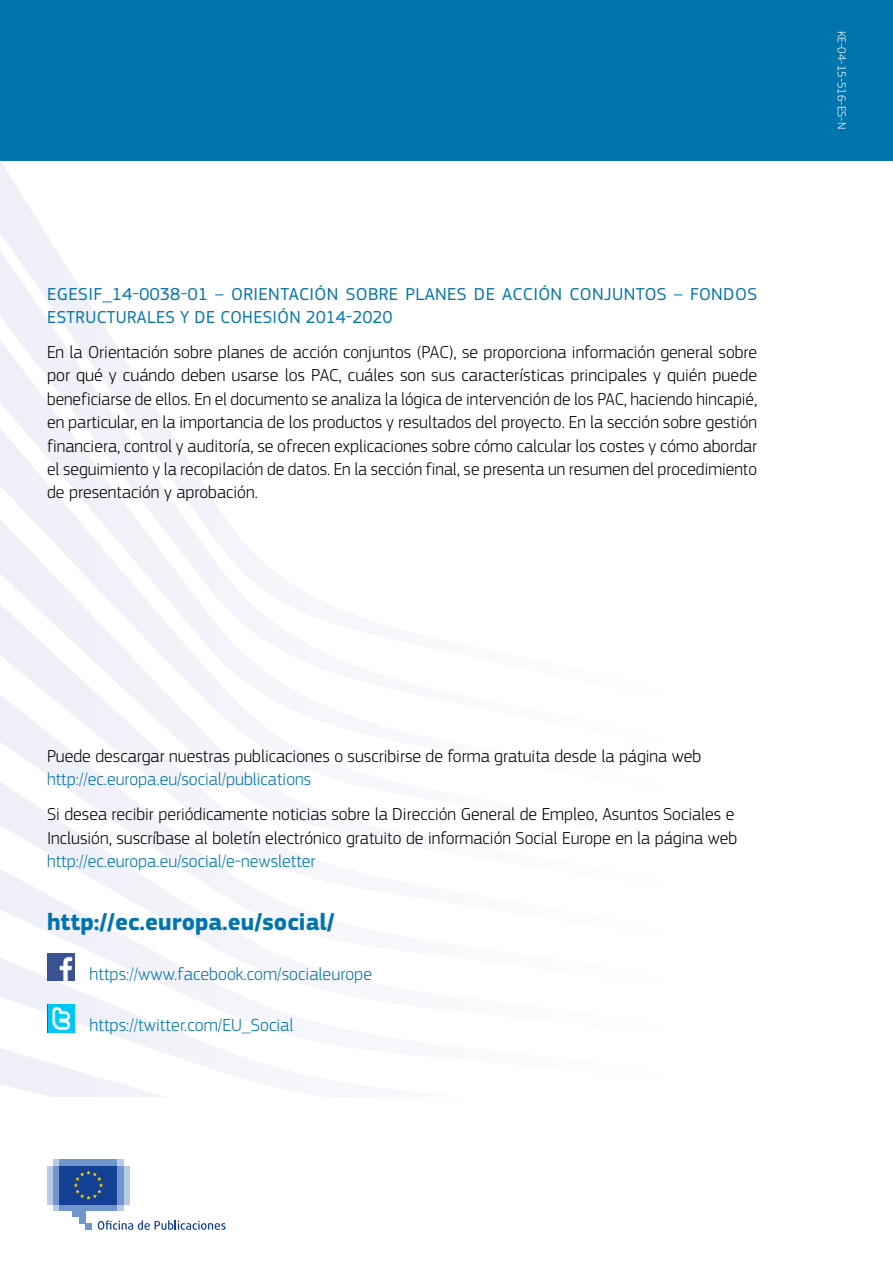
<style>
.page{position:relative;width:893px;height:1263px;background:#fff}
.page>*{position:absolute;margin:0;border:0;box-sizing:border-box;transform-origin:0 0}
.Link_Bold_Purple{font:700 24.3px "EC Square Sans Pro";color:#0074ae}
.Link_Bold_Purple-2{font:300 18.15px "EC Square Sans Pro";color:#0074ae}
._4th_Cover{font:300 18px/23.4px "EC Square Sans Pro";color:#000}
.t1{font:18px/23.4px "EC Square Sans Pro";letter-spacing:.02em;color:#0074ac}
.t2{font:300 12px "EC Square Sans Pro";color:#fff}
.s1{color:#0074ae}
</style>
<div class="page">
<div style="left:0;top:0;width:893px;height:160px;background:#0074ac"></div>
<svg style="left:30px;top:842px;width:230px;height:10px;fill:#f4f5fa"></svg>
<svg style="left:0;top:852px;width:260px;height:92px"></svg>
<svg style="left:0;top:944px;width:260px;height:94px"></svg>
<svg style="left:0;top:1038px;width:260px;height:58px"></svg>
<svg style="left:0;top:205px;width:86px;height:93px;fill:#f0f0f8"></svg>
<svg style="left:0;top:298px;width:144px;height:93px;fill:#f1f1f9"></svg>
<svg style="left:0;top:391px;width:260px;height:451px;fill:#f4f4fa"></svg>
<img style="left:48px;top:954px;width:27px;height:27px">
<img style="left:48px;top:1005px;width:27px;height:27px">
<svg style="left:53px;top:1204px;width:70px;height:6px"></svg>
<svg style="left:53px;top:1159px;width:70px;height:7px"></svg>
<div style="left:60px;top:1159px;width:57px;height:7px;background:#7196ce"></div>
<div style="left:60px;top:1204px;width:57px;height:6px;background:#7196ce"></div>
<div style="left:117px;top:1166px;width:6px;height:38px;background:#7196ce"></div>
<div style="left:123px;top:1166px;width:7px;height:38px;background:#b8cae6"></div>
<div style="left:53px;top:1166px;width:7px;height:38px;background:#7196ce"></div>
<div style="left:47px;top:1166px;width:6px;height:38px;background:#b8cae6"></div>
<div style="left:73px;top:1204px;width:12px;height:13px;background:#7196ce"></div>
<div style="left:79px;top:1204px;width:6px;height:19px;background:#7196ce"></div>
<div style="left:85px;top:1223px;width:7px;height:7px;background:#7196ce"></div>
<div style="left:60px;top:1166px;width:57px;height:38px;background:#134094"></div>
<svg style="left:74px;top:1170px;width:29px;height:30px"></svg>
<svg style="left:98px;top:1220px;width:128px;height:10px"></svg>
<p class="t1" style="left:47px;top:282px;width:711px">EGESIF_14-0038-01 – ORIENTACIÓN SOBRE PLANES DE ACCIÓN CONJUNTOS – FONDOS<br>ESTRUCTURALES Y DE COHESIÓN 2014-2020</p>
<p class="_4th_Cover" style="left:47px;top:340px;width:712px;text-align:justify">En la Orientación sobre planes de acción conjuntos (PAC), se proporciona información general sobre por qué y cuándo deben usarse los PAC, cuáles son sus características principales y quién puede beneficiarse de ellos. En el documento se analiza la lógica de intervención de los PAC, haciendo hincapié, en particular, en la importancia de los productos y resultados del proyecto. En la sección sobre gestión financiera, control y auditoría, se ofrecen explicaciones sobre cómo calcular los costes y cómo abordar el seguimiento y la recopilación de datos. En la sección final, se presenta un resumen del procedimiento de presentación y aprobación.</p>
<p class="t2" style="left:849px;top:31px;width:99px;rotate:90deg">KE-04-15-516-ES-N</p>
<p class="_4th_Cover" style="left:47px;top:744px;width:656px">Puede descargar nuestras publicaciones o suscribirse de forma gratuita desde la página web <span class="s1">http://ec.europa.eu/social/publications</span></p>
<p class="_4th_Cover" style="left:47px;top:802px;width:692px">Si desea recibir periódicamente noticias sobre la Dirección General de Empleo, Asuntos Sociales e<br>Inclusión, suscríbase al boletín electrónico gratuito de información Social Europe en la página web <span class="s1">http://ec.europa.eu/social/e-newsletter</span></p>
<p class="Link_Bold_Purple" style="left:47px;top:907px;width:289px">http://ec.europa.eu/social/</p>
<p class="Link_Bold_Purple-2" style="left:90px;top:964px;width:284px">https://www.facebook.com/socialeurope</p>
<p class="Link_Bold_Purple-2" style="left:90px;top:1015px;width:205px">https://twitter.com/EU_Social</p>
</div>
